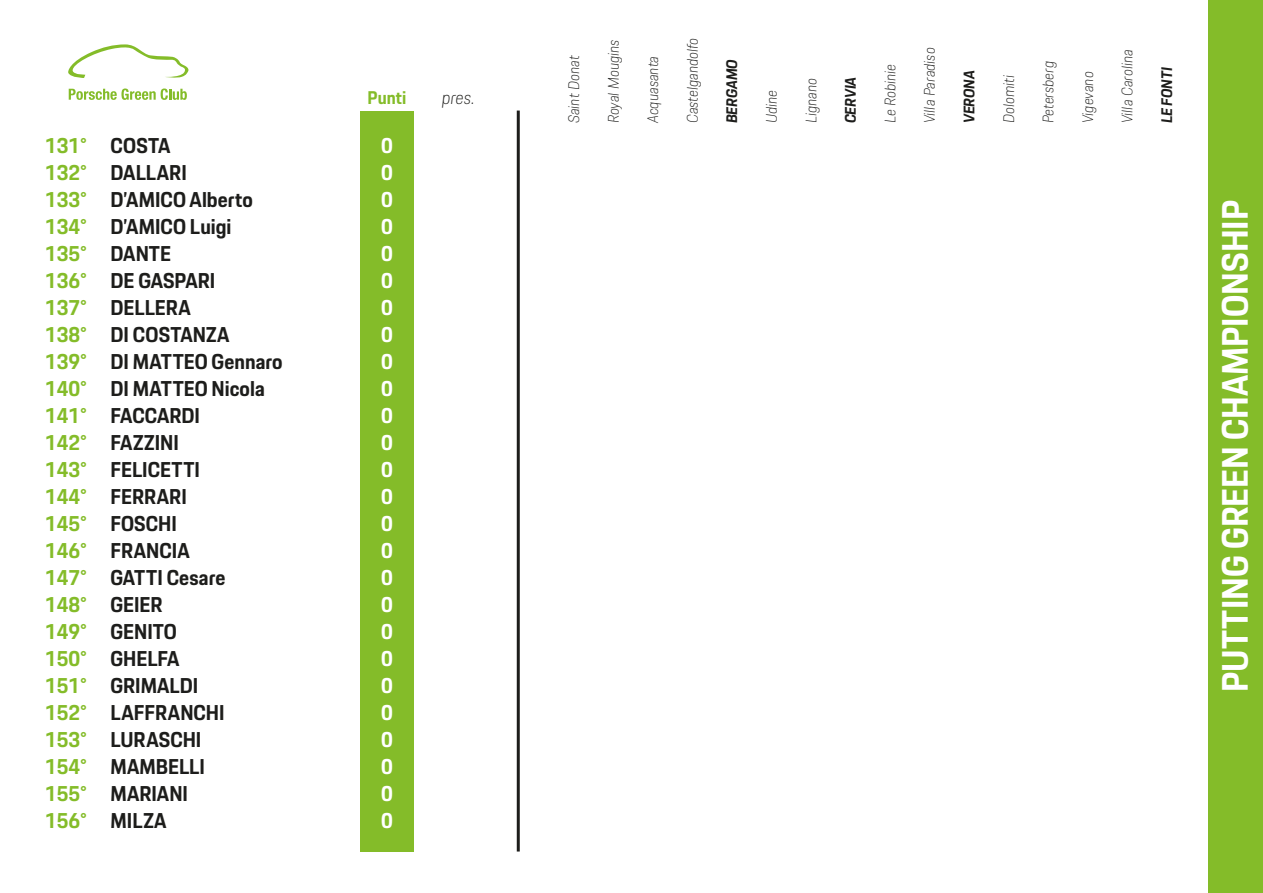
<style>
.page{position:relative;width:1263px;height:893px;background:#fff}
.page>*{position:absolute;margin:0;border:0;box-sizing:border-box;transform-origin:0 0}
.t1{font:700 36px "Porsche Next";color:#fff}
.t2{font:700 21px "Porsche Next";color:#1d1d1b}
.t3{font:700 21px "Porsche Next";color:#84bc29}
.t4{font:700 21px "Porsche Next";color:#fff}
.t5{font:700 18px "Porsche Next";letter-spacing:.005em;color:#84bc29}
.t6{font:italic 100 18px "Porsche Next";color:#1d1d1b}
.t7{font:italic 100 15px "Porsche Next";color:#1d1d1b}
.t8{font:italic 700 15px "Porsche Next";color:#1d1d1b}
</style>
<div class="page">
<svg style="left:69px;top:89px;width:118px;height:11px"></svg>
<svg style="left:68px;top:44px;width:121px;height:34px"></svg>
<div style="left:360px;top:111px;width:54px;height:740px;background:#84bc29"></div>
<hr style="left:517px;top:111px;width:3px;height:740px;background:#1d1d1b">
<div style="left:1209px;top:0;width:54px;height:893px;background:#84bc29"></div>
<p class="t3" style="left:45px;top:132px;width:44px">131°</p>
<p class="t3" style="left:45px;top:159px;width:44px">132°</p>
<p class="t3" style="left:45px;top:186px;width:44px">133°</p>
<p class="t3" style="left:45px;top:213px;width:44px">134°</p>
<p class="t3" style="left:45px;top:240px;width:44px">135°</p>
<p class="t3" style="left:45px;top:267px;width:44px">136°</p>
<p class="t3" style="left:45px;top:294px;width:44px">137°</p>
<p class="t3" style="left:45px;top:321px;width:44px">138°</p>
<p class="t3" style="left:45px;top:348px;width:44px">139°</p>
<p class="t3" style="left:45px;top:375px;width:44px">140°</p>
<p class="t3" style="left:45px;top:402px;width:44px">141°</p>
<p class="t3" style="left:45px;top:429px;width:44px">142°</p>
<p class="t3" style="left:45px;top:456px;width:44px">143°</p>
<p class="t3" style="left:45px;top:483px;width:44px">144°</p>
<p class="t3" style="left:45px;top:510px;width:44px">145°</p>
<p class="t3" style="left:45px;top:537px;width:44px">146°</p>
<p class="t3" style="left:45px;top:564px;width:44px">147°</p>
<p class="t3" style="left:45px;top:591px;width:44px">148°</p>
<p class="t3" style="left:45px;top:618px;width:44px">149°</p>
<p class="t3" style="left:45px;top:645px;width:44px">150°</p>
<p class="t3" style="left:45px;top:672px;width:44px">151°</p>
<p class="t3" style="left:45px;top:699px;width:44px">152°</p>
<p class="t3" style="left:45px;top:726px;width:44px">153°</p>
<p class="t3" style="left:45px;top:753px;width:44px">154°</p>
<p class="t3" style="left:45px;top:780px;width:44px">155°</p>
<p class="t3" style="left:45px;top:807px;width:44px">156°</p>
<p class="t2" style="left:111px;top:132px;width:61px">COSTA</p>
<p class="t2" style="left:111px;top:159px;width:78px">DALLARI</p>
<p class="t2" style="left:111px;top:186px;width:144px">D’AMICO Alberto</p>
<p class="t2" style="left:111px;top:213px;width:122px">D’AMICO Luigi</p>
<p class="t2" style="left:111px;top:240px;width:62px">DANTE</p>
<p class="t2" style="left:111px;top:267px;width:106px">DE GASPARI</p>
<p class="t2" style="left:111px;top:294px;width:82px">DELLERA</p>
<p class="t2" style="left:111px;top:321px;width:120px">DI COSTANZA</p>
<p class="t2" style="left:111px;top:348px;width:174px">DI MATTEO Gennaro</p>
<p class="t2" style="left:111px;top:375px;width:156px">DI MATTEO Nicola</p>
<p class="t2" style="left:111px;top:402px;width:91px">FACCARDI</p>
<p class="t2" style="left:111px;top:429px;width:70px">FAZZINI</p>
<p class="t2" style="left:111px;top:456px;width:91px">FELICETTI</p>
<p class="t2" style="left:111px;top:483px;width:78px">FERRARI</p>
<p class="t2" style="left:111px;top:510px;width:68px">FOSCHI</p>
<p class="t2" style="left:111px;top:537px;width:81px">FRANCIA</p>
<p class="t2" style="left:111px;top:564px;width:116px">GATTI Cesare</p>
<p class="t2" style="left:111px;top:591px;width:53px">GEIER</p>
<p class="t2" style="left:111px;top:618px;width:68px">GENITO</p>
<p class="t2" style="left:111px;top:645px;width:71px">GHELFA</p>
<p class="t2" style="left:111px;top:672px;width:89px">GRIMALDI</p>
<p class="t2" style="left:111px;top:699px;width:116px">LAFFRANCHI</p>
<p class="t2" style="left:111px;top:726px;width:92px">LURASCHI</p>
<p class="t2" style="left:111px;top:753px;width:96px">MAMBELLI</p>
<p class="t2" style="left:111px;top:780px;width:79px">MARIANI</p>
<p class="t2" style="left:111px;top:807px;width:58px">MILZA</p>
<p class="t5" style="left:368px;top:86px;width:40px">Punti</p>
<p class="t6" style="left:442px;top:86px;width:34px">pres.</p>
<p class="t4" style="left:381px;top:132px;width:13px">0</p>
<p class="t4" style="left:381px;top:159px;width:13px">0</p>
<p class="t4" style="left:381px;top:186px;width:13px">0</p>
<p class="t4" style="left:381px;top:213px;width:13px">0</p>
<p class="t4" style="left:381px;top:240px;width:13px">0</p>
<p class="t4" style="left:381px;top:267px;width:13px">0</p>
<p class="t4" style="left:381px;top:294px;width:13px">0</p>
<p class="t4" style="left:381px;top:321px;width:13px">0</p>
<p class="t4" style="left:381px;top:348px;width:13px">0</p>
<p class="t4" style="left:381px;top:375px;width:13px">0</p>
<p class="t4" style="left:381px;top:402px;width:13px">0</p>
<p class="t4" style="left:381px;top:429px;width:13px">0</p>
<p class="t4" style="left:381px;top:456px;width:13px">0</p>
<p class="t4" style="left:381px;top:483px;width:13px">0</p>
<p class="t4" style="left:381px;top:510px;width:13px">0</p>
<p class="t4" style="left:381px;top:537px;width:13px">0</p>
<p class="t4" style="left:381px;top:564px;width:13px">0</p>
<p class="t4" style="left:381px;top:591px;width:13px">0</p>
<p class="t4" style="left:381px;top:618px;width:13px">0</p>
<p class="t4" style="left:381px;top:645px;width:13px">0</p>
<p class="t4" style="left:381px;top:672px;width:13px">0</p>
<p class="t4" style="left:381px;top:699px;width:13px">0</p>
<p class="t4" style="left:381px;top:726px;width:13px">0</p>
<p class="t4" style="left:381px;top:753px;width:13px">0</p>
<p class="t4" style="left:381px;top:780px;width:13px">0</p>
<p class="t4" style="left:381px;top:807px;width:13px">0</p>
<p class="t7" style="left:564px;top:123px;width:69px;rotate:-90deg">Saint Donat</p>
<p class="t7" style="left:603px;top:123px;width:85px;rotate:-90deg">Royal Mougins</p>
<p class="t7" style="left:643px;top:123px;width:69px;rotate:-90deg">Acquasanta</p>
<p class="t7" style="left:682px;top:123px;width:87px;rotate:-90deg">Castelgandolfo</p>
<p class="t8" style="left:722px;top:123px;width:65px;rotate:-90deg">BERGAMO</p>
<p class="t7" style="left:761px;top:123px;width:35px;rotate:-90deg">Udine</p>
<p class="t7" style="left:801px;top:123px;width:47px;rotate:-90deg">Lignano</p>
<p class="t8" style="left:840px;top:123px;width:48px;rotate:-90deg">CERVIA</p>
<p class="t7" style="left:880px;top:123px;width:61px;rotate:-90deg">Le Robinie</p>
<p class="t7" style="left:919px;top:123px;width:77px;rotate:-90deg">Villa Paradiso</p>
<p class="t8" style="left:959px;top:123px;width:55px;rotate:-90deg">VERONA</p>
<p class="t7" style="left:999px;top:123px;width:50px;rotate:-90deg">Dolomiti</p>
<p class="t7" style="left:1038px;top:123px;width:64px;rotate:-90deg">Petersberg</p>
<p class="t7" style="left:1078px;top:123px;width:53px;rotate:-90deg">Vigevano</p>
<p class="t7" style="left:1117px;top:123px;width:75px;rotate:-90deg">Villa Carolina</p>
<p class="t8" style="left:1157px;top:123px;width:57px;rotate:-90deg">LE FONTI</p>
<p class="t1" style="left:1211px;top:692px;width:493px;rotate:-90deg">PUTTING GREEN CHAMPIONSHIP</p>
</div>
